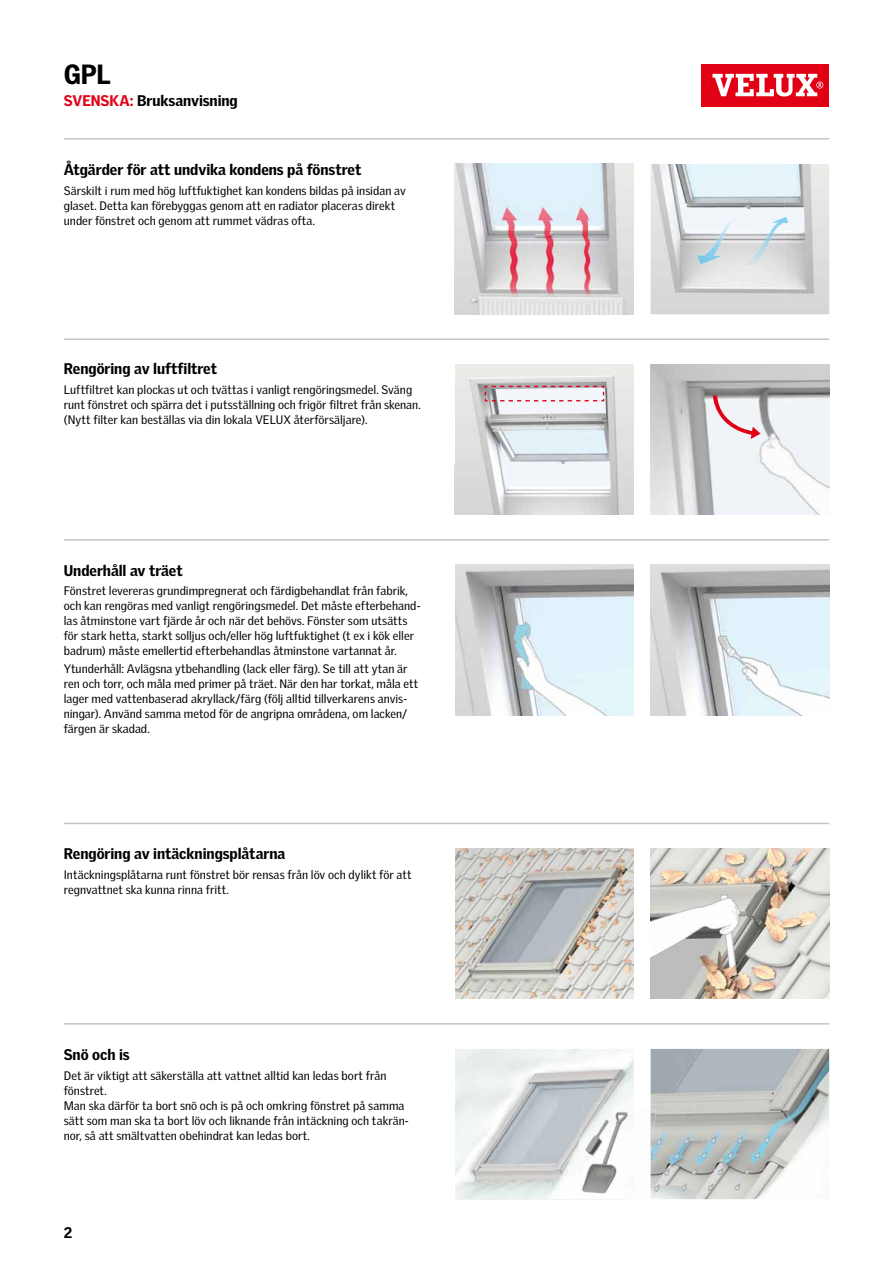
<style>
.page{position:relative;width:893px;height:1263px;background:#fff}
.page>*{position:absolute;margin:0;border:0;box-sizing:border-box;transform-origin:0 0}
.t1{font:900 27px "Velux Gothic";color:#000}
.t2{font:900 15px "Velux Gothic";letter-spacing:-.005em;color:#000}
.t3{font:12px/15px "Velux Gothic";letter-spacing:.005em;color:#000}
.s1{color:#e20015}
</style>
<div class="page">
<img style="left:651px;top:565px;width:178px;height:150px">
<img style="left:455px;top:565px;width:179px;height:150px">
<div style="left:702px;top:64px;width:127px;height:42px;background:#e20015"></div>
<svg style="left:712px;top:74px;width:111px;height:23px"></svg>
<img style="left:455px;top:164px;width:179px;height:151px">
<img style="left:455px;top:364px;width:179px;height:151px">
<svg style="left:484px;top:385px;width:121px;height:17px"></svg>
<img style="left:651px;top:364px;width:178px;height:151px">
<svg style="left:713px;top:395px;width:48px;height:44px"></svg>
<img style="left:651px;top:164px;width:178px;height:150px">
<img style="left:697px;top:217px;width:46px;height:47px">
<img style="left:743px;top:217px;width:45px;height:49px">
<img style="left:455px;top:848px;width:179px;height:151px">
<img style="left:651px;top:848px;width:178px;height:151px">
<img style="left:651px;top:1049px;width:178px;height:150px">
<img style="left:455px;top:1049px;width:179px;height:150px">
<img style="left:616px;top:1108px;width:35px;height:92px">
<img style="left:651px;top:1110px;width:5px;height:45px">
<img style="left:572px;top:1102px;width:62px;height:97px">
<hr style="left:64px;top:823px;width:765px;height:1px;background:#c5c6c4">
<hr style="left:64px;top:1023px;width:765px;height:1px;background:#c5c6c4">
<hr style="left:64px;top:338px;width:765px;height:2px;background:#c5c6c4">
<hr style="left:64px;top:539px;width:765px;height:2px;background:#c5c6c4">
<hr style="left:64px;top:138px;width:765px;height:2px;background:#c5c6c4">
<h1 class="t1" style="left:64px;top:57px;width:49px">GPL</h1>
<p class="t2" style="left:64px;top:91px;width:176px"><span class="s1">SVENSKA:</span> Bruksanvisning</p>
<p class="t2" style="left:64px;top:160px;width:299px">Åtgärder för att undvika kondens på fönstret</p>
<p class="t3" style="left:64px;top:183px;width:343px">Särskilt i rum med hög luftfuktighet kan kondens bildas på insidan av glaset. Detta kan förebyggas genom att en radiator placeras direkt under fönstret och genom att rummet vädras ofta.</p>
<p class="t2" style="left:64px;top:359px;width:155px">Rengöring av luftfiltret</p>
<p class="t3" style="left:64px;top:382px;width:359px">Luftfiltret kan plockas ut och tvättas i vanligt rengöringsmedel. Sväng runt fönstret och spärra det i putsställning och frigör filtret från skenan. (Nytt filter kan beställas via din lokala VELUX återförsäljare).</p>
<p class="t2" style="left:64px;top:561px;width:120px">Underhåll av träet</p>
<p class="t3" style="left:64px;top:583px;width:358px">Fönstret levereras grundimpregnerat och färdigbehandlat från fabrik, och kan rengöras med vanligt rengöringsmedel. Det måste efterbehand&shy;las åtminstone vart fjärde år och när det behövs. Fönster som utsätts för stark hetta, starkt solljus och/eller hög luftfuktighet (t ex i kök eller badrum) måste emellertid efterbehandlas åtminstone vartannat år.</p>
<p class="t3" style="left:64px;top:661px;width:356px">Ytunderhåll: Avlägsna ytbehandling (lack eller färg). Se till att ytan är ren och torr, och måla med primer på träet. När den har torkat, måla ett lager med vattenbaserad akryllack/färg (följ alltid tillverkarens anvis&shy;ningar). Använd samma metod för de angripna områdena, om lacken/ färgen är skadad.</p>
<p class="t2" style="left:64px;top:844px;width:223px">Rengöring av intäckningsplåtarna</p>
<p class="t3" style="left:64px;top:867px;width:349px">Intäckningsplåtarna runt fönstret bör rensas från löv och dylikt för att regnvattnet ska kunna rinna fritt.</p>
<p class="t2" style="left:64px;top:1045px;width:67px">Snö och is</p>
<p class="t3" style="left:64px;top:1068px;width:346px">Det är viktigt att säkerställa att vattnet alltid kan ledas bort från fönstret.<br>Man ska därför ta bort snö och is på och omkring fönstret på samma sätt som man ska ta bort löv och liknande från intäckning och takrän&shy;nor, så att smältvatten obehindrat kan ledas bort.</p>
<p class="t2" style="left:64px;top:1222px;width:10px">2</p>
</div>
